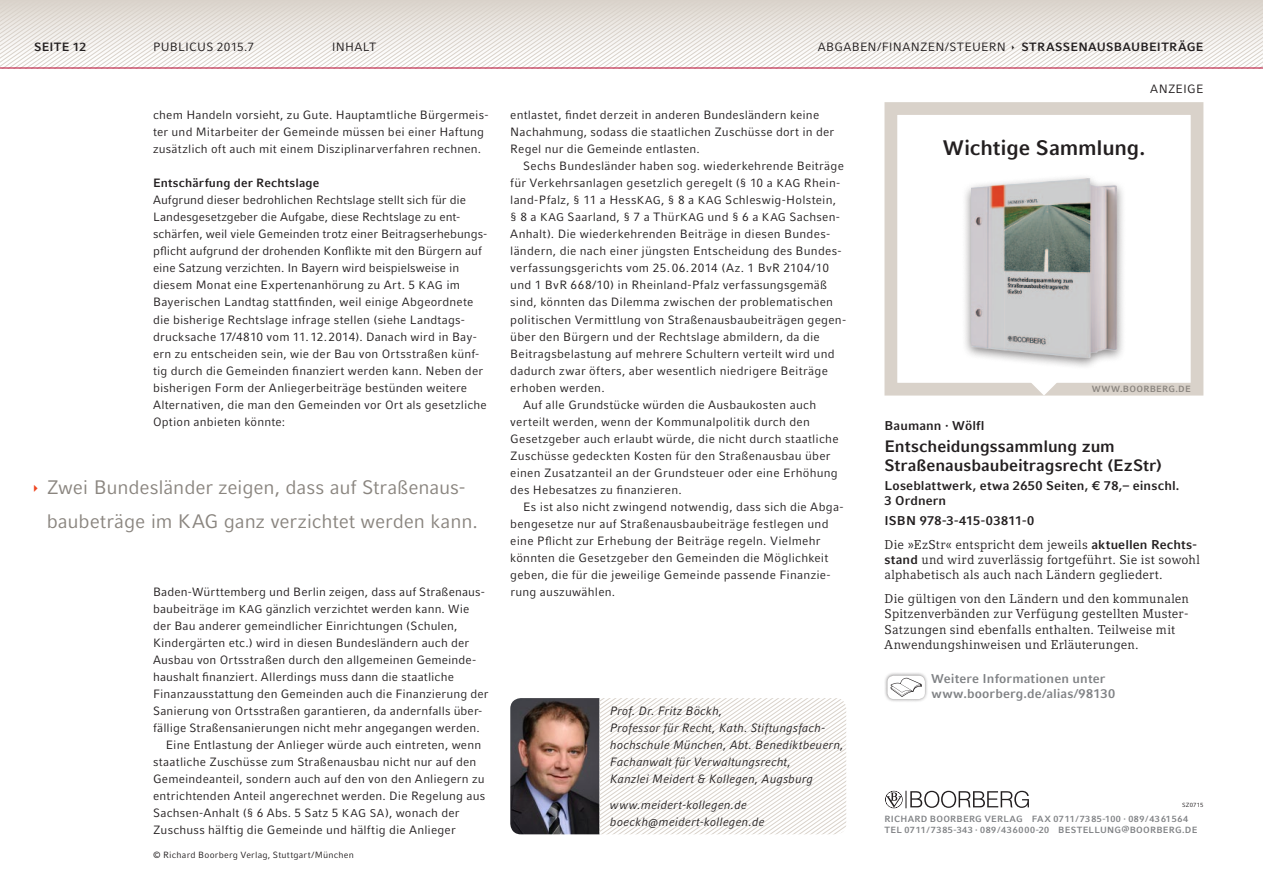
<style>
.page{position:relative;width:1263px;height:893px;background:#fff}
.page>*{position:absolute;margin:0;border:0;box-sizing:border-box;transform-origin:0 0}
.t1{font:700 21px "Compatil Fact LT Pro";letter-spacing:-.01em;color:#231f20}
.t2{font:19.5px/34px "Compatil Fact LT Pro";letter-spacing:-.005em;color:#8a857f}
.t3{font:700 16.5px/18.1px "Compatil Fact LT Pro";letter-spacing:-.005em;color:#231f20}
.t4{font:12.75px/15.3px "Compatil Letter LT Pro";letter-spacing:.015em;color:#231f20}
.t5{font:700 12.75px/15.3px "Compatil Fact LT Pro";letter-spacing:.01em;color:#231f20}
.t6{font:700 12.75px/15.3px "Compatil Fact LT Pro";letter-spacing:.01em;color:#808285}
.t7{font:12px/17.1px "Compatil Fact LT Pro";letter-spacing:.015em;color:#231f20}
.t8{font:italic 12px/17.1px "Compatil Fact LT Pro";letter-spacing:.015em;color:#231f20}
.t9{font:700 12px "Compatil Fact LT Pro";letter-spacing:.02em;color:#231f20}
.t10{font:700 9px/10.8px "Compatil Fact LT Pro";letter-spacing:.035em;color:#808285}
.t11{font:9px "Compatil Fact LT Pro";letter-spacing:.025em;color:#231f20}
.t12{font:700 9px "Compatil Fact LT Pro";letter-spacing:.03em;color:#8a857f}
.t13{font:6px "Compatil Fact LT Pro";letter-spacing:.025em;color:#231f20}
.s1{font-size:11.25px}
.s2{font-family:"Compatil Fact LT Pro";font-weight:700}
</style>
<div class="page">
<div style="left:884px;top:102px;width:319px;height:294px;border:13px solid #d9d2ca"></div>
<svg style="left:1018px;top:382px;width:51px;height:14px"></svg>
<svg style="left:885px;top:791px;width:144px;height:17px"></svg>
<div style="left:961px;top:173px;width:165px;height:198px;background:#231f20;opacity:.55"></div>
<img style="left:971px;top:179px;width:146px;height:178px">
<div style="left:884px;top:672px;width:45px;height:31px;background:#231f20;opacity:.55"></div>
<div style="left:887px;top:676px;width:38px;height:23px;background:#fff;border-radius:6px"></div>
<svg style="left:890px;top:678px;width:32px;height:19px"></svg>
<img style="left:510px;top:698px;width:90px;height:136px">
<svg style="left:600px;top:698px;width:246px;height:136px"></svg>
<svg style="left:923px;top:0;width:340px;height:67px"></svg>
<svg style="left:0;top:0;width:923px;height:67px"></svg>
<hr style="left:0;top:67px;width:1263px;height:2px;background:#b90f36">
<p class="t9" style="left:34px;top:40px;width:54px">Seite 12</p>
<p class="t7" style="left:153px;top:38px;width:103px">Pub licus 2015.7</p>
<p class="t7" style="left:332px;top:38px;width:46px">I nhalt</p>
<p class="t7" style="left:818px;top:38px;width:190px">Abgab en/Finanzen/Steuern</p>
<p class="t9" style="left:1021px;top:40px;width:184px">StraSSenausbaubeiträge</p>
<p class="t7" style="left:153px;top:107px;width:337px">chem Handeln vorsieht, zu G ute. Hauptamtliche Bürgermeis&shy;ter und Mitarbeiter der Gemeinde müssen bei einer Haftung zusätzlich oft auch mit einem Disziplinarverfahren rechnen.</p>
<p class="t9" style="left:153px;top:176px;width:168px">Entschärfung der Rechtslage</p>
<p class="t7" style="left:153px;top:192px;width:336px">Aufgrund dieser bedrohlichen Rechtslage stellt sich für die Landesgesetzgeber die Aufgabe, diese Rechtslage zu ent&shy;schärfen, weil viele Gemeinden trotz einer Beitragserhebungs&shy;pflicht aufgrund der drohenden Konflikte mit den Bürgern auf eine Satzung verzichten. I n Bayern wird beispielsweise in diesem Monat eine Expertenanhörung zu Art. 5 <span class="s1">KAG</span> im Bayerischen Landtag stattfinden, weil einige Abgeordnete die bisherige Rechtslage infrage stellen (siehe Landtags&shy;drucksache 17/4810 vom 11.12.2014). Danach wird in Bay&shy;ern zu entscheiden sein, wie der Bau von Ortsstraßen künf&shy;tig durch die Gemeinden finanziert werden kann. Neben der bisherigen Form der Anliegerbeiträge bestünden weitere Alternativen, die man den Gemeinden vor Ort als gesetzliche Option anbieten könnte:</p>
<h2 class="t2" style="left:47px;top:470px;width:432px">Zwei Bundesländer zeigen, dass auf Straßenaus&shy;baubeträge im KAG ganz verzichtet werden kann.</h2>
<p class="t7" style="left:153px;top:583px;width:333px">Baden-Württemberg und Berlin zeigen, dass auf Straßenaus-</p>
<p class="t7" style="left:153px;top:600px;width:318px">baubeiträge im <span class="s1">KAG</span> gänzlich verzichtet werden kann. Wie</p>
<p class="t7" style="left:153px;top:617px;width:306px">der Bau anderer gemeindlicher Einrichtungen (Schulen,</p>
<p class="t7" style="left:153px;top:634px;width:318px">Kindergärten etc.) wird in diesen Bundesländern auch der</p>
<p class="t7" style="left:153px;top:651px;width:325px">Ausbau von Ortsstraßen durch den allgemeinen Gemeinde-</p>
<p class="t7" style="left:153px;top:668px;width:302px">haushalt finanziert. Allerdings muss dann die staatliche</p>
<p class="t7" style="left:153px;top:685px;width:337px">Finanzausstattung den Gemeinden auch die Finanzierung der</p>
<p class="t7" style="left:153px;top:702px;width:331px">Sanierung von Ortsstraßen garantieren, da andernfalls über-</p>
<p class="t7" style="left:153px;top:719px;width:328px">fällige Straßensanierungen nicht mehr angegangen werden.</p>
<p class="t7" style="left:166px;top:736px;width:317px">Eine Entlastung der Anlieger würde auch eintreten, wenn</p>
<p class="t7" style="left:153px;top:753px;width:325px">staatliche Zuschüsse zum Straßenausbau nicht nur auf den</p>
<p class="t7" style="left:153px;top:771px;width:333px">Gemeindeanteil, sondern auch auf den von den Anliegern zu</p>
<p class="t7" style="left:153px;top:788px;width:334px">entrichtenden Anteil angerechnet werden. Die Regelung aus</p>
<p class="t7" style="left:153px;top:805px;width:308px">Sachsen-Anhalt (§ 6 Abs. 5 Satz 5 <span class="s1">KAG SA</span>), wonach der</p>
<p class="t7" style="left:153px;top:822px;width:304px">Zuschuss hälftig die Gemeinde und hälftig die Anlieger</p>
<p class="t11" style="left:153px;top:849px;width:202px">© Richard Boorberg Verlag, Stuttgart/München</p>
<p class="t7" style="left:510px;top:107px;width:325px">entlastet, findet derzeit in anderen Bundesländern keine<br>Nachahmung, sodass die staatlichen Zuschüsse dort in der<br>Regel nur die Gemeinde entlasten.</p>
<p class="t7" style="left:523px;top:158px;width:322px">Sechs Bundesländer haben sog. wiederkehrende Beiträge</p>
<p class="t7" style="left:510px;top:175px;width:332px">für Verkehrsanlagen gesetzlich geregelt (§ 10 a <span class="s1">KAG</span> Rhein-</p>
<p class="t7" style="left:510px;top:192px;width:327px">land-Pfalz, § 11 a H ess<span class="s1">KAG</span>, § 8 a <span class="s1">KAG</span> Schleswig-H olstein,</p>
<p class="t7" style="left:510px;top:209px;width:331px">§ 8 a <span class="s1">KAG</span> Saarland, § 7 a Thür<span class="s1">KAG</span> und § 6 a <span class="s1">KAG</span> Sachsen-</p>
<p class="t7" style="left:510px;top:226px;width:321px">Anhalt). Die wiederkehrenden Beiträge in diesen Bundes-</p>
<p class="t7" style="left:510px;top:243px;width:333px">ländern, die nach einer jüngsten Entscheidung des Bundes-</p>
<p class="t7" style="left:510px;top:260px;width:320px">verfassungsgerichts vom 25.06.2014 (Az. 1 BvR 2104/10</p>
<p class="t7" style="left:510px;top:277px;width:318px">und 1 BvR 668/10) in Rheinland-Pfalz verfassungsgemäß</p>
<p class="t7" style="left:510px;top:294px;width:324px">sind, könnten das Dilemma zwischen der problematischen</p>
<p class="t7" style="left:510px;top:311px;width:337px">politischen Vermittlung von Straßenausbaubeiträgen gegen-</p>
<p class="t7" style="left:510px;top:328px;width:311px">über den Bürgern und der Rechtslage abmildern, da die</p>
<p class="t7" style="left:510px;top:345px;width:326px">Beitragsbelastung auf mehrere Schultern verteilt wird und</p>
<p class="t7" style="left:510px;top:362px;width:319px">dadurch zwar öfters, aber wesentlich niedrigere Beiträge</p>
<p class="t7" style="left:510px;top:379px;width:96px">erhoben werden.</p>
<p class="t7" style="left:523px;top:396px;width:295px">Auf alle G rundstücke würden die Ausbaukosten auch</p>
<p class="t7" style="left:510px;top:413px;width:301px">verteilt werden, wenn der Kommunalpolitik durch den</p>
<p class="t7" style="left:510px;top:430px;width:330px">Gesetzgeber auch erlaubt würde, die nicht durch staatliche</p>
<p class="t7" style="left:510px;top:447px;width:322px">Zuschüsse gedeckten Kosten für den Straßenausbau über</p>
<p class="t7" style="left:510px;top:464px;width:329px">einen Zusatzanteil an der G rundsteuer oder eine Erhöhung</p>
<p class="t7" style="left:510px;top:481px;width:173px">des H ebesatzes zu finanzieren.</p>
<p class="t7" style="left:523px;top:498px;width:322px">Es ist also nicht zwingend notwendig, dass sich die Abga-</p>
<p class="t7" style="left:510px;top:515px;width:320px">bengesetze nur auf Straßenausbaubeiträge festlegen und</p>
<p class="t7" style="left:510px;top:532px;width:312px">eine Pflicht zur Erhebung der Beiträge regeln. Vielmehr</p>
<p class="t7" style="left:510px;top:549px;width:320px">könnten die Gesetzgeber den Gemeinden die Möglichkeit</p>
<p class="t7" style="left:510px;top:566px;width:322px">geben, die für die jeweilige Gemeinde passende Finanzie-</p>
<p class="t7" style="left:510px;top:583px;width:106px">rung auszuwählen.</p>
<p class="t8" style="left:610px;top:702px;width:235px">Prof. Dr. Fritz Böckh,<br>Professor für Recht, Kath. Stiftungsfach&shy;hochschule München, Abt. Benediktbeuern, Fachanwalt für Verwaltungsrecht,<br>Kanzlei Meidert &amp; Kollegen, Augsburg</p>
<p class="t8" style="left:610px;top:796px;width:156px">www.meidert-kollegen.de boeckh@meidert-kollegen.de</p>
<p class="t7" style="left:1150px;top:81px;width:55px">Anzeige</p>
<h1 class="t1" style="left:943px;top:135px;width:204px">Wichtige Sammlung.</h1>
<p class="t12" style="left:1092px;top:384px;width:100px">WWW.BOORBERG.DE</p>
<p class="t5" style="left:884px;top:418px;width:102px">Baumann · Wölfl</p>
<h3 class="t3" style="left:884px;top:438px;width:279px">Entscheidungssammlung zum<br>Straßenausbaubeitragsrecht (EzStr)</h3>
<p class="t5" style="left:884px;top:478px;width:296px">Loseblattwerk, etwa 2650 Seiten, € 78,– einschl.<br>3 Ordnern</p>
<p class="t5" style="left:884px;top:513px;width:151px">ISBN 978-3-415-03811-0</p>
<p class="t4" style="left:884px;top:537px;width:317px">Die »EzStr« entspricht dem jeweils <span class="s2">aktuellen Rechts&shy;stand</span> und wird zuverlässig fortgeführt. Sie ist sowohl alphabetisch als auch nach Ländern gegliedert.</p>
<p class="t4" style="left:884px;top:591px;width:306px">Die gültigen von den Ländern und den kommunalen Spitzenverbänden zur Verfügung gestellten Muster-Satzungen sind ebenfalls enthalten. Teilweise mit Anwendungshinweisen und Erläuterungen.</p>
<p class="t6" style="left:931px;top:671px;width:185px">Weitere Informationen unter www.boorberg.de/alias/98130</p>
<p class="t13" style="left:1182px;top:801px;width:23px">SZ0715</p>
<p class="t10" style="left:884px;top:813px;width:314px">RICHARD BOORBERG VERLAG FAX 0711/7385-100 · 089/4361564<br>TEL 0711/7385-343 · 089/436000-20 BESTELLUNG@BOORBERG.DE</p>
</div>
